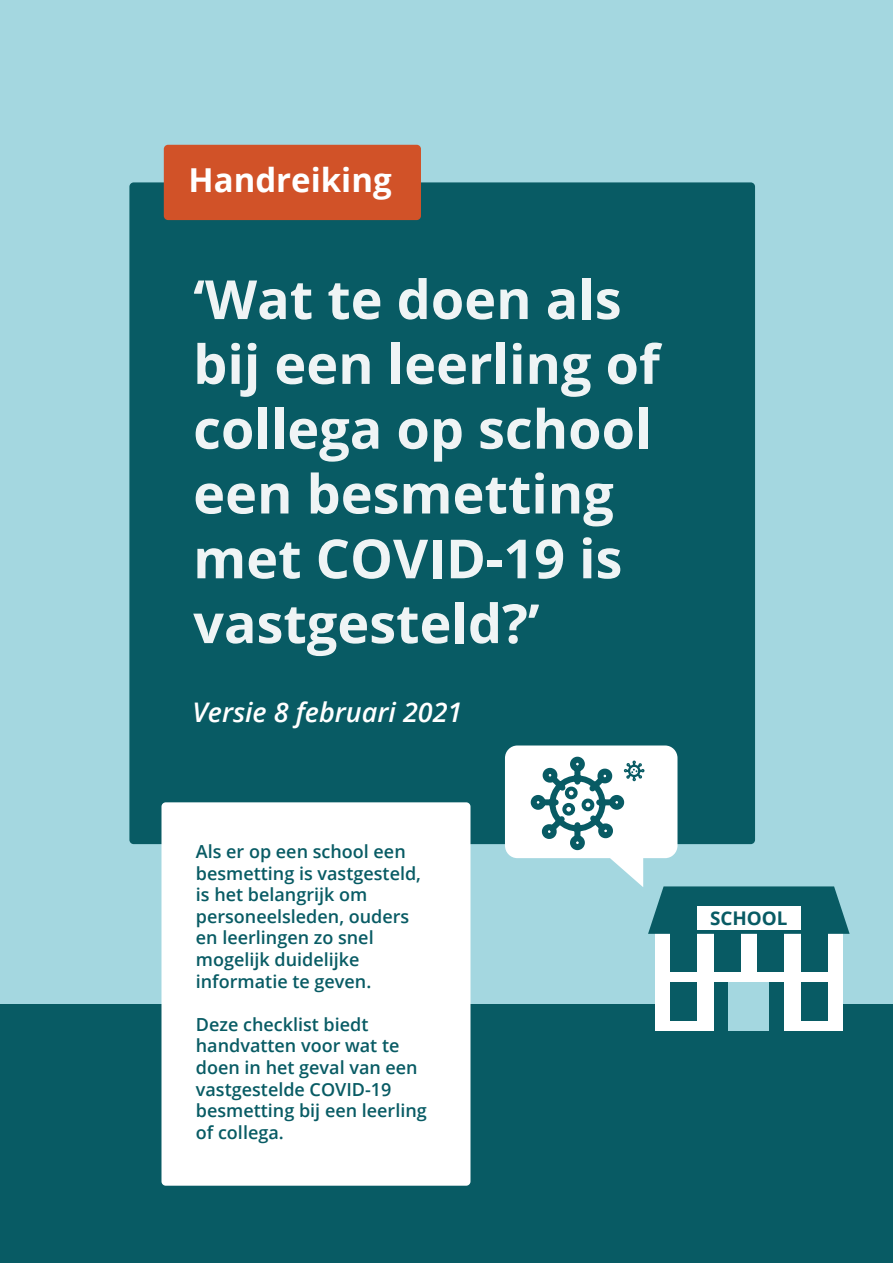
<style>
.page{position:relative;width:893px;height:1263px;background:#a4d7e0}
.page>*{position:absolute;margin:0;border:0;box-sizing:border-box;transform-origin:0 0}
.t1{font:700 54px/64.8px "Open Sans";color:#fff}
.t2{font:700 33px "Open Sans";color:#fff}
.t3{font:italic 600 27px "Open Sans";color:#fff}
.t4{font:700 18.9px "Open Sans";color:#085b64}
.t5{font:600 18px/21.6px "Open Sans";color:#085b64}
</style>
<div class="page">
<div style="left:0;top:1005px;width:893px;height:258px;background:#085b64"></div>
<div style="left:129px;top:182px;width:626px;height:662px;background:#085b64;border-radius:4px"></div>
<div style="left:164px;top:145px;width:257px;height:75px;background:#d15228;border-radius:4px"></div>
<div style="left:655px;top:928px;width:187px;height:102px;background:#fff"></div>
<div style="left:670px;top:933px;width:27px;height:38px;background:#085b64"></div>
<div style="left:714px;top:933px;width:26px;height:38px;background:#085b64"></div>
<div style="left:757px;top:933px;width:27px;height:38px;background:#085b64"></div>
<div style="left:801px;top:933px;width:26px;height:38px;background:#085b64"></div>
<div style="left:670px;top:982px;width:27px;height:39px;background:#085b64"></div>
<div style="left:714px;top:982px;width:26px;height:48px;background:#085b64"></div>
<div style="left:757px;top:982px;width:27px;height:48px;background:#085b64"></div>
<div style="left:801px;top:982px;width:26px;height:39px;background:#085b64"></div>
<div style="left:728px;top:982px;width:41px;height:48px;background:#a4d7e0"></div>
<div style="left:161px;top:802px;width:309px;height:384px;background:#fff;border-radius:4px"></div>
<svg style="left:505px;top:745px;width:345px;height:189px"></svg>
<h2 class="t2" style="left:189px;top:157px;width:205px">Handreiking</h2>
<h1 class="t1" style="left:193px;top:266px;width:468px">‘Wat te doen als bij een leerling of collega op school een besmetting met COVID-19 is vastgesteld?’</h1>
<h3 class="t3" style="left:192px;top:694px;width:272px">Versie 8 februari 2021</h3>
<p class="t5" style="left:196px;top:840px;width:227px">Als er op een school een besmetting is vastgesteld, is het belangrijk om personeelsleden, ouders en leerlingen zo snel mogelijk duidelijke informatie te geven.</p>
<p class="t5" style="left:196px;top:1013px;width:232px">Deze checklist biedt handvatten voor wat te doen in het geval van een vastgestelde COVID-19 besmetting bij een leerling of collega.</p>
<p class="t4" style="left:710px;top:905px;width:79px">SCHOOL</p>
</div>
